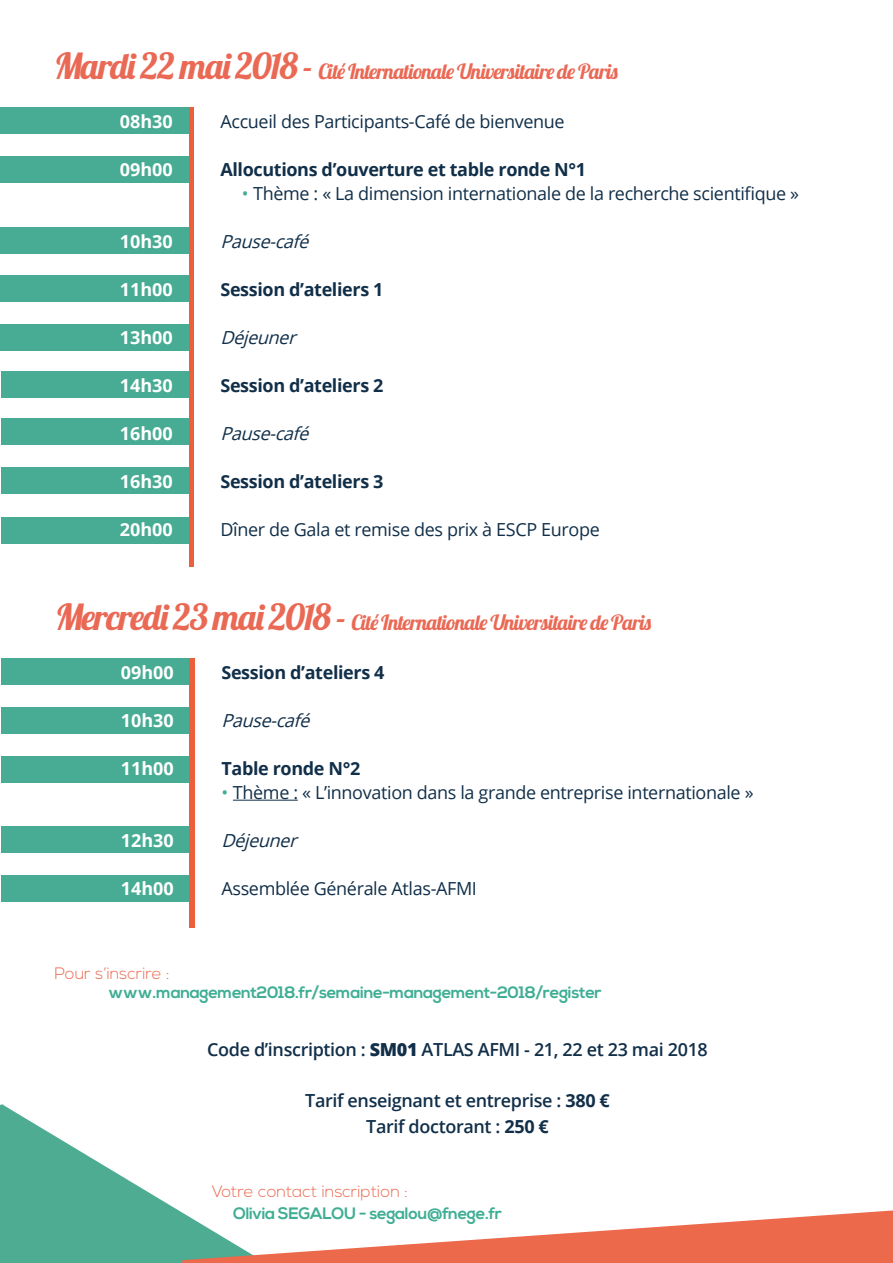
<style>
.page{position:relative;width:893px;height:1263px;background:#fff}
.page>*{position:absolute;margin:0;border:0;box-sizing:border-box;transform-origin:0 0}
.t1{font:21px "Lobster 1.4";letter-spacing:-.04em;color:#ea6955}
.t2{font:18px "Open Sans";letter-spacing:-.02em;color:#112f49}
.t3{font:700 18px "Open Sans";letter-spacing:-.02em;color:#112f49}
.t4{font:600 18px/25.5px "Open Sans";letter-spacing:-.02em;color:#112f49;text-align:center}
.t5{font:700 18px "Open Sans";color:#fff}
.t6{font:italic 18px "Open Sans";color:#112f49}
.t7{font:700 16.5px "Nexa";letter-spacing:-.02em;color:#3fae94}
.t8{font:300 16.5px "Nexa";color:#eb6950}
.s1{font-size:36px}
.s2{color:#3fae94}
.s3{font-weight:800}
.s4{font-weight:700}
</style>
<div class="page">
<div style="left:1px;top:517px;width:190px;height:26px;background:#47ac93"></div>
<div style="left:1px;top:418px;width:190px;height:27px;background:#47ac93"></div>
<div style="left:1px;top:371px;width:190px;height:27px;background:#47ac93"></div>
<div style="left:1px;top:468px;width:190px;height:26px;background:#47ac93"></div>
<div style="left:0;top:275px;width:190px;height:27px;background:#47ac93"></div>
<div style="left:0;top:156px;width:190px;height:27px;background:#47ac93"></div>
<div style="left:0;top:227px;width:190px;height:27px;background:#47ac93"></div>
<div style="left:0;top:324px;width:190px;height:27px;background:#47ac93"></div>
<div style="left:0;top:107px;width:189px;height:27px;background:#47ac93"></div>
<hr style="left:189px;top:107px;width:4px;height:460px;background:#eb5f3b">
<svg style="left:0;top:1104px;width:893px;height:159px"></svg>
<div style="left:1px;top:826px;width:190px;height:27px;background:#47ac93"></div>
<div style="left:1px;top:707px;width:190px;height:27px;background:#47ac93"></div>
<div style="left:1px;top:756px;width:190px;height:27px;background:#47ac93"></div>
<div style="left:1px;top:875px;width:190px;height:27px;background:#47ac93"></div>
<hr style="left:233px;top:800px;width:65px;height:1px;background:#112f49">
<div style="left:1px;top:658px;width:189px;height:27px;background:#47ac93"></div>
<div style="left:190px;top:658px;width:5px;height:270px;background:#eb5f3b"></div>
<p class="t1" style="left:54px;top:58px;width:565px"><span class="s1">Mardi 22 mai 2018 -</span> Cité Internationale Universitaire de Paris</p>
<p class="t5" style="left:120px;top:109px;width:54px">08h30</p>
<p class="t5" style="left:120px;top:157px;width:54px">09h00</p>
<p class="t5" style="left:120px;top:229px;width:54px">10h30</p>
<p class="t5" style="left:120px;top:277px;width:54px">11h00</p>
<p class="t5" style="left:120px;top:325px;width:54px">13h00</p>
<p class="t5" style="left:120px;top:373px;width:54px">14h30</p>
<p class="t5" style="left:120px;top:421px;width:54px">16h00</p>
<p class="t5" style="left:120px;top:469px;width:54px">16h30</p>
<p class="t5" style="left:120px;top:517px;width:54px">20h00</p>
<p class="t2" style="left:220px;top:109px;width:346px">Accueil des Participants-Café de bienvenue</p>
<p class="t3" style="left:220px;top:157px;width:367px">Allocutions d’ouverture et table ronde N°1</p>
<p class="t2" style="left:242px;top:181px;width:559px"><span class="s2">•</span> Thème : « La dimension internationale de la recherche scientifique »</p>
<p class="t6" style="left:220px;top:229px;width:96px">Pause-café</p>
<p class="t3" style="left:220px;top:277px;width:165px">Session d’ateliers 1</p>
<p class="t6" style="left:220px;top:325px;width:83px">Déjeuner</p>
<p class="t3" style="left:220px;top:373px;width:165px">Session d’ateliers 2</p>
<p class="t6" style="left:220px;top:421px;width:96px">Pause-café</p>
<p class="t3" style="left:220px;top:469px;width:165px">Session d’ateliers 3</p>
<p class="t2" style="left:220px;top:517px;width:381px">Dîner de Gala et remise des prix à ESCP Europe</p>
<p class="t1" style="left:55px;top:609px;width:598px"><span class="s1">Mercredi 23 mai 2018 -</span> Cité Internationale Universitaire de Paris</p>
<p class="t5" style="left:121px;top:659px;width:54px">09h00</p>
<p class="t5" style="left:121px;top:707px;width:54px">10h30</p>
<p class="t5" style="left:121px;top:755px;width:54px">11h00</p>
<p class="t5" style="left:121px;top:827px;width:54px">12h30</p>
<p class="t5" style="left:121px;top:875px;width:54px">14h00</p>
<p class="t8" style="left:54px;top:964px;width:117px">Pour s’inscrire :</p>
<p class="t3" style="left:221px;top:659px;width:165px">Session d’ateliers 4</p>
<p class="t6" style="left:221px;top:708px;width:96px">Pause-café</p>
<p class="t3" style="left:221px;top:755px;width:140px">Table ronde N°2</p>
<p class="t2" style="left:221px;top:780px;width:534px"><span class="s2">•</span> Thème : « L’innovation dans la grande entreprise internationale »</p>
<p class="t6" style="left:221px;top:828px;width:83px">Déjeuner</p>
<p class="t2" style="left:221px;top:876px;width:257px">Assemblée Générale Atlas-AFMI</p>
<p class="t7" style="left:108px;top:983px;width:495px">www.management2018.fr/semaine-management-2018/register</p>
<p class="t4" style="left:207px;top:1036px;width:502px">Code d’inscription : <span class="s3">SM01</span> ATLAS AFMI - 21, 22 et 23 mai 2018</p>
<p class="t4" style="left:305px;top:1087px;width:306px">Tarif enseignant et entreprise : <span class="s4">380 €<br></span>Tarif doctorant : <span class="s4">250 €</span></p>
<p class="t8" style="left:212px;top:1182px;width:198px">Votre contact inscription :</p>
<p class="t7" style="left:233px;top:1204px;width:270px">Olivia SEGALOU - segalou@fnege.fr</p>
</div>
